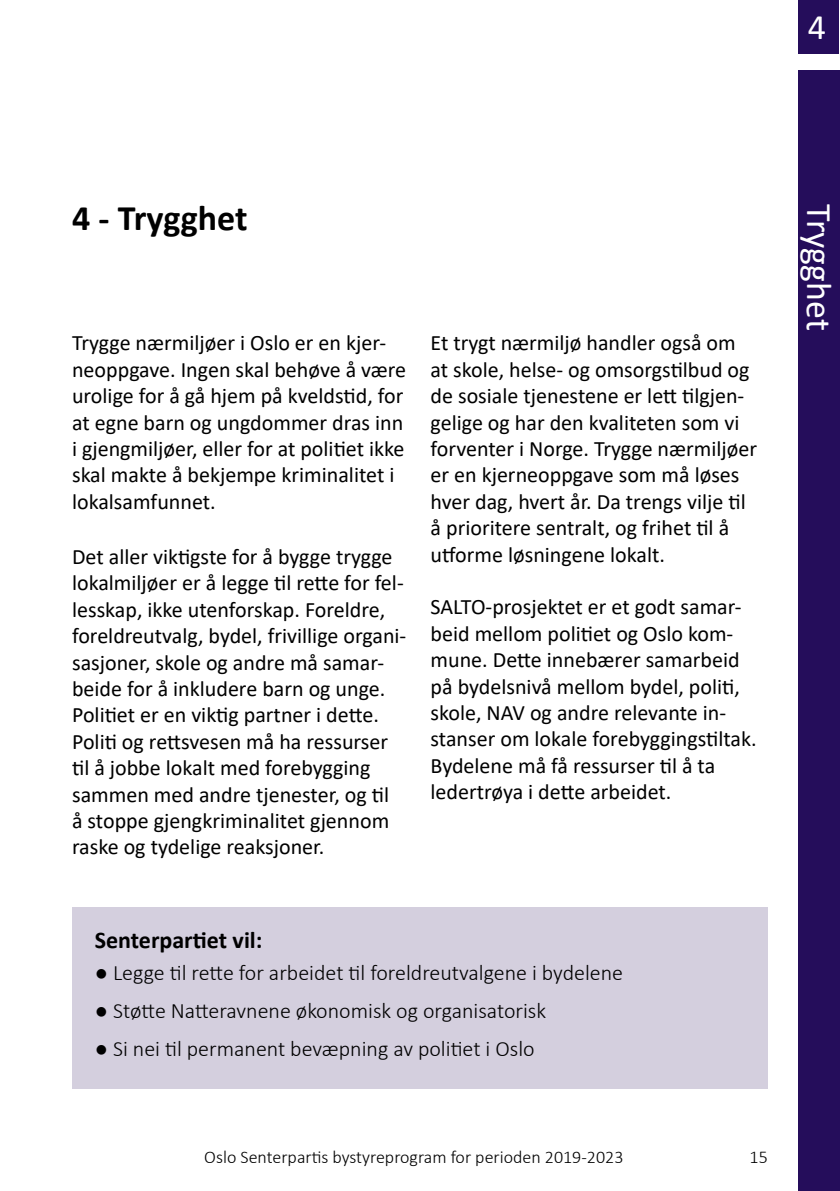
<style>
.page{position:relative;width:840px;height:1191px;background:#fff}
.page>*{position:absolute;margin:0;border:0;box-sizing:border-box;transform-origin:0 0}
.t1{font:700 36px "Calibri";color:#000}
.t2{font:36px "Calibri";color:#fff}
.t3{font:700 24px "Calibri";color:#000}
.t4{font:22px/26.4px "Calibri";color:#000}
.t5{font:300 22px "Calibri";color:#000}
.t6{font:300 18px "Calibri";color:#000}
</style>
<div class="page">
<div style="left:72px;top:907px;width:695px;height:182px;background:#d4cfde"></div>
<div style="left:798px;top:70px;width:41px;height:1121px;background:#250d5b"></div>
<div style="left:798px;top:0;width:40px;height:53px;background:#250d5b"></div>
<h1 class="t2" style="left:807px;top:2px;width:20px">4</h1>
<h1 class="t1" style="left:72px;top:192px;width:177px">4 - Trygghet</h1>
<p class="t4" style="left:72px;top:329px;width:335px">Trygge nærmiljøer i Oslo er en kjer&shy;neoppgave. Ingen skal behøve å være urolige for å gå hjem på kveldstid, for at egne barn og ungdommer dras inn i gjengmiljøer, eller for at politiet ikke skal makte å bekjempe kriminalitet i lokalsamfunnet.</p>
<p class="t4" style="left:72px;top:543px;width:335px">Det aller viktigste for å bygge trygge lokalmiljøer er å legge til rette for fel&shy;lesskap, ikke utenforskap. Foreldre, foreldreutvalg, bydel, frivillige organi&shy;sasjoner, skole og andre må samar&shy;beide for å inkludere barn og unge.<br>Politiet er en viktig partner i dette.<br>Politi og rettsvesen må ha ressurser til å jobbe lokalt med forebygging sammen med andre tjenester, og til<br>å stoppe gjengkriminalitet gjennom raske og tydelige reaksjoner.</p>
<p class="t4" style="left:430px;top:329px;width:328px">Et trygt nærmiljø handler også om at skole, helse- og omsorgstilbud og de sosiale tjenestene er lett tilgjen&shy;gelige og har den kvaliteten som vi forventer i Norge. Trygge nærmiljøer er en kjerneoppgave som må løses hver dag, hvert år. Da trengs vilje til å prioritere sentralt, og frihet til å utforme løsningene lokalt.</p>
<p class="t4" style="left:430px;top:593px;width:327px">SALTO-prosjektet er et godt samar&shy;beid mellom politiet og Oslo kom&shy;mune. Dette innebærer samarbeid på bydelsnivå mellom bydel, politi, skole, NAV og andre relevante in&shy;stanser om lokale forebyggingstiltak.<br>Bydelene må få ressurser til å ta ledertrøya i dette arbeidet.</p>
<p class="t3" style="left:95px;top:923px;width:169px">Senterpartiet vil:</p>
<p class="t5" style="left:95px;top:959px;width:529px">● Legge til rette for arbeidet til foreldreutvalgene i bydelene</p>
<p class="t5" style="left:95px;top:997px;width:452px">● Støtte Natteravnene økonomisk og organisatorisk</p>
<p class="t5" style="left:95px;top:1034px;width:441px">● Si nei til permanent bevæpning av politiet i Oslo</p>
<h1 class="t2" style="left:843px;top:204px;width:128px;rotate:90deg">Trygghet</h1>
<p class="t6" style="left:204px;top:1145px;width:420px">Oslo Senterpartis bystyreprogram for perioden 2019-2023</p>
<p class="t6" style="left:749px;top:1145px;width:20px">15</p>
</div>
